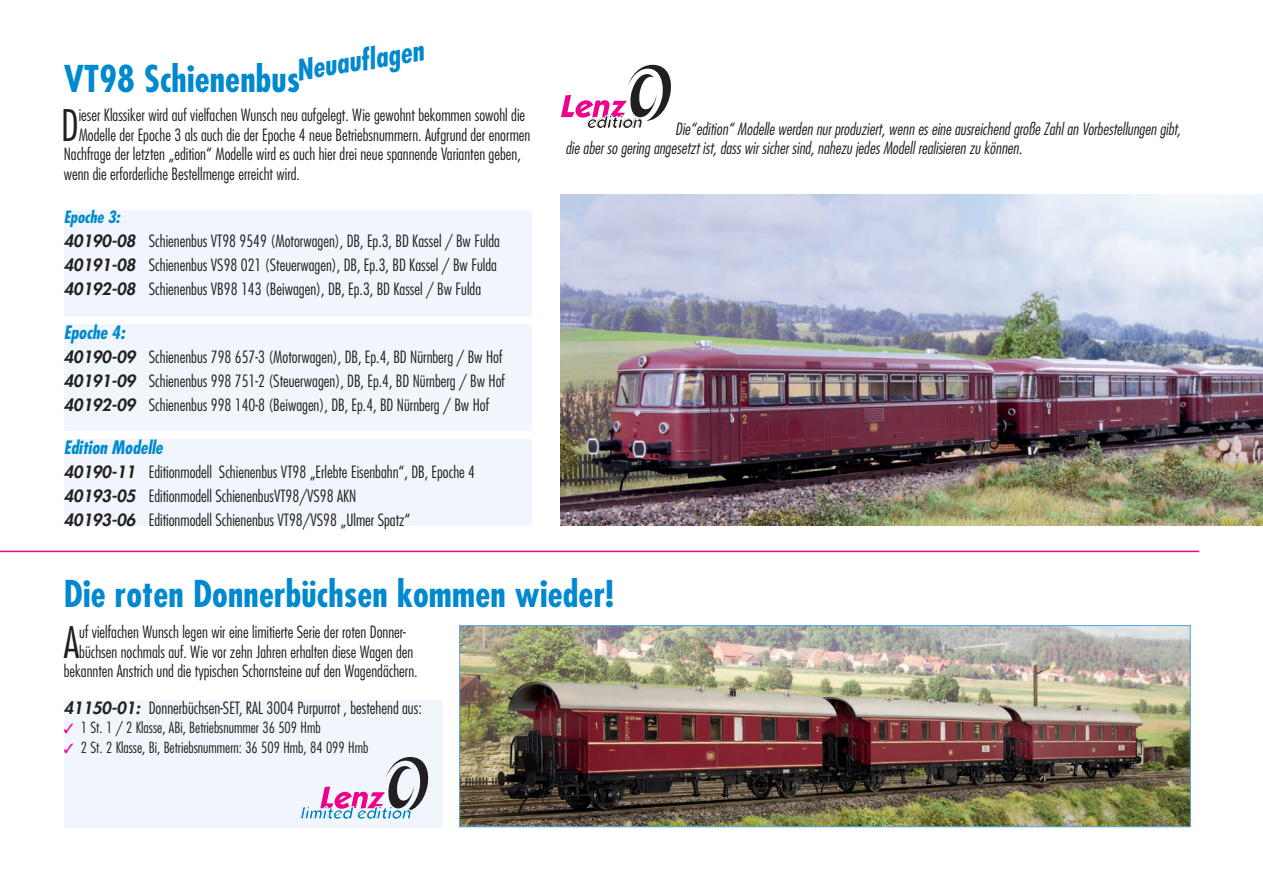
<style>
.page{position:relative;width:1263px;height:893px;background:#fff}
.page>*{position:absolute;margin:0;border:0;box-sizing:border-box;transform-origin:0 0}
.t1{font:300 condensed 42.3px "Futura";color:#231f20}
.t2{font:700 condensed 36px "Futura";letter-spacing:.005em;color:#0089cf}
.t3{font:italic 700 condensed 28.5px "Futura";color:#0089cf}
.t4{font:italic 700 condensed 18px "Futura";color:#0089cf}
.t5{font:italic 700 17.55px "Itc Kabel";color:#231f20}
.t6{font:italic 700 17.25px "Itc Kabel";color:#007ec5}
.t7{font:300 condensed 16.5px/24px "Futura";color:#231f20}
.t8{font:italic 300 condensed 16.5px/19.5px "Futura";color:#231f20}
.t9{font:300 condensed 15px "Futura";color:#231f20}
.s1{font-weight:700;font-style:italic;color:#0089cf}
.s2{font-weight:800;font-style:italic;font-stretch:normal}
.s3{color:#ed028c}
</style>
<div class="page">
<img style="left:461px;top:627px;width:728px;height:198px">
<div style="left:459px;top:625px;width:732px;height:202px;border:1px solid #5babdf"></div>
<div style="left:64px;top:700px;width:379px;height:128px;background:#f0f6fb"></div>
<hr style="left:0;top:551px;width:1199px;height:1px;background:#ed028c">
<svg style="left:300px;top:757px;width:129px;height:62px"></svg>
<img style="left:561px;top:195px;width:702px;height:331px">
<div style="left:64px;top:210px;width:467px;height:106px;background:#f0f6fb"></div>
<div style="left:64px;top:439px;width:467px;height:87px;background:#f0f6fb"></div>
<div style="left:64px;top:325px;width:467px;height:106px;background:#f0f6fb"></div>
<svg style="left:561px;top:65px;width:110px;height:56px"></svg>
<h3 class="t3" style="left:293px;top:53px;width:130px;rotate:-9deg">Neuaufl agen</h3>
<h2 class="t2" style="left:64px;top:57px;width:238px">VT98 Schienenbus</h2>
<h1 class="t1" style="left:61px;top:100px;width:19px">D</h1>
<p class="t7" style="left:79px;top:103px;width:448px">ieser Klassiker wird auf vielfachen Wunsch neu aufgelegt. Wie gewohnt bekommen sowohl die</p>
<p class="t7" style="left:79px;top:122px;width:453px">Modelle der Epoche 3 als auch die der Epoche 4 neue Betriebsnummern. Aufgrund der enormen</p>
<p class="t7" style="left:64px;top:142px;width:459px">Nachfrage der letzten „edition“ Modelle wird es auch hier drei neue spannende Varianten geben,</p>
<p class="t7" style="left:64px;top:161px;width:238px">wenn die erforderliche Bestellmenge erreicht wird.</p>
<p class="t7" style="left:64px;top:205px;width:438px"><span class="s1">Epoche 3:<br></span><span class="s2">40190-08</span> Schienenbus VT98 9549 (Motorwagen), DB, Ep.3, BD Kassel / Bw Fulda <span class="s2">40191-08</span> Schienenbus VS98 021 (Steuerwagen), DB, Ep.3, BD Kassel / Bw Fulda <span class="s2">40192-08</span> Schienenbus VB98 143 (Beiwagen), DB, Ep.3, BD Kassel / Bw Fulda</p>
<p class="t4" style="left:64px;top:321px;width:63px">Epoche 4:</p>
<p class="t7" style="left:64px;top:345px;width:443px"><span class="s2">40190-09</span> Schienenbus 798 657-3 (Motorwagen), DB, Ep.4, BD Nürnberg / Bw Hof<br><span class="s2">40191-09</span> Schienenbus 998 751-2 (Steuerwagen), DB, Ep.4, BD Nürnberg / Bw Hof<br><span class="s2">40192-09</span> Schienenbus 998 140-8 (Beiwagen), DB, Ep.4, BD Nürnberg / Bw Hof</p>
<p class="t4" style="left:64px;top:436px;width:100px">Edition Modelle</p>
<p class="t7" style="left:64px;top:460px;width:413px"><span class="s2">40190-11</span> Editionmodell Schienenbus VT98 „Erlebte Eisenbahn“, DB, Epoche 4<br><span class="s2">40193-05</span> Editionmodell SchienenbusVT98/VS98 AKN<br><span class="s2">40193-06</span> Editionmodell Schienenbus VT98/VS98 „Ulmer Spatz“</p>
<p class="t5" style="left:586px;top:112px;width:57px;rotate:-1deg">edition</p>
<p class="t8" style="left:565px;top:119px;width:617px;text-indent:110px">Die“edition“ Modelle werden nur produziert, wenn es eine ausreichend große Zahl an Vorbestellungen gibt, die aber so gering angesetzt ist, dass wir sicher sind, nahezu jedes Modell realisieren zu können.</p>
<h2 class="t2" style="left:64px;top:571px;width:552px">Die roten Donnerbüchsen kommen wieder!</h2>
<h1 class="t1" style="left:64px;top:617px;width:17px">A</h1>
<p class="t7" style="left:79px;top:620px;width:328px">uf vielfachen Wunsch legen wir eine limitierte Serie der roten Donner-</p>
<p class="t7" style="left:79px;top:639px;width:336px">büchsen nochmals auf. Wie vor zehn Jahren erhalten diese Wagen den</p>
<p class="t7" style="left:64px;top:659px;width:355px">bekannten Anstrich und die typischen Schornsteine auf den Wagendächern.</p>
<p class="t7" style="left:64px;top:696px;width:359px"><span class="s2">41150-01:</span> Donnerbüchsen-SET, RAL 3004 Purpurrot , bestehend aus:</p>
<p class="t9" style="left:64px;top:719px;width:258px"><span class="s3">✓</span> 1 St. 1 / 2 Klasse, ABi, Betriebsnummer 36 509 Hmb</p>
<p class="t9" style="left:64px;top:738px;width:306px"><span class="s3">✓</span> 2 St. 2 Klasse, Bi, Betriebsnummern: 36 509 Hmb, 84 099 Hmb</p>
<p class="t6" style="left:299px;top:803px;width:113px;rotate:-1deg">limited edition</p>
</div>
